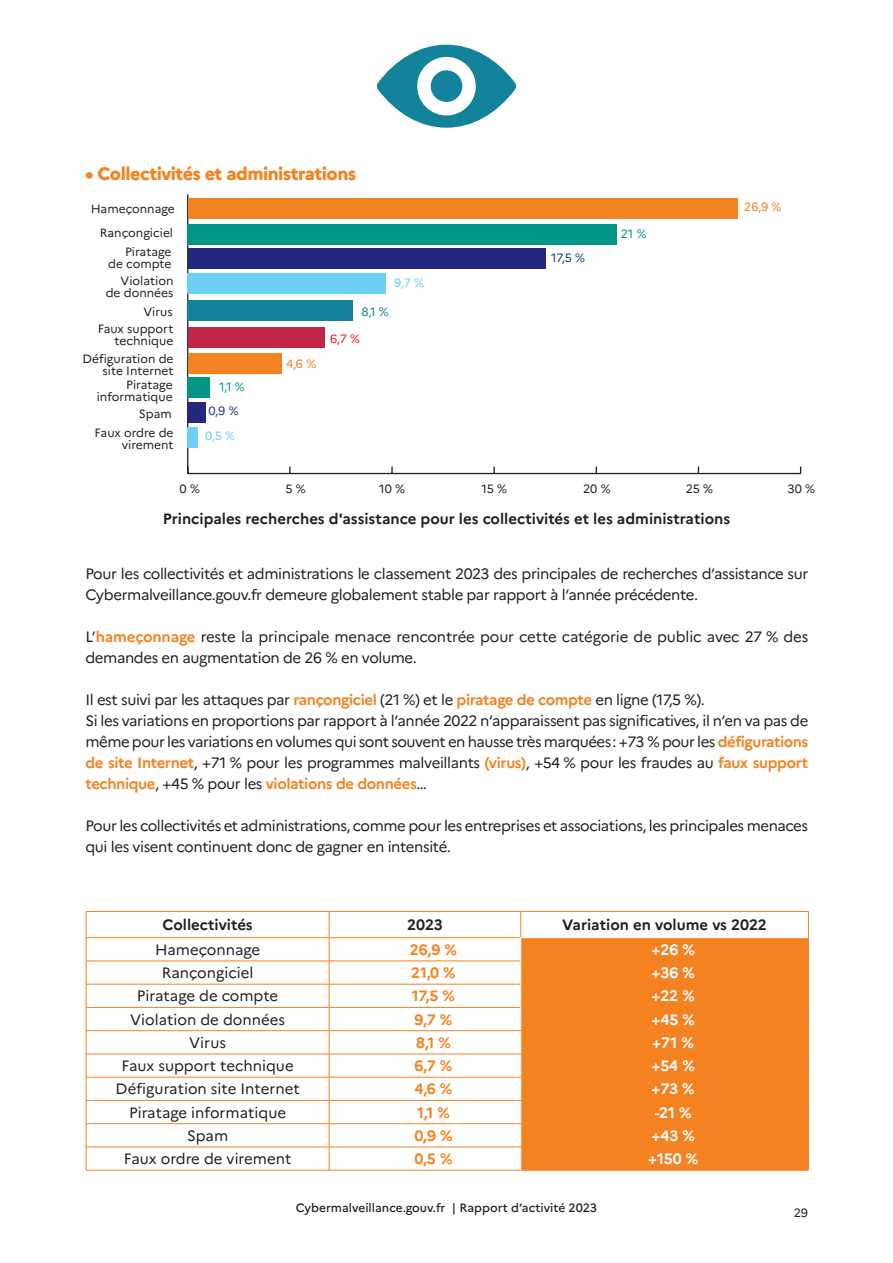
<style>
.page{position:relative;width:893px;height:1263px;background:#fff}
.page>*{position:absolute;margin:0;border:0;box-sizing:border-box;transform-origin:0 0}
.t1{font:800 18px "Marianne";letter-spacing:-.025em;color:#f58220}
.t2{font:15px/21px "Marianne";letter-spacing:-.025em;color:#231f20}
.t3{font:15px "Marianne";color:#231f20}
.t4{font:700 15px "Marianne";color:#231f20}
.Paragraphe_Alinéa_4{font:700 15px "Marianne";color:#f58220}
.Paragraphe_Alinéa_4-2{font:700 15px "Marianne";letter-spacing:-.005em;color:#fff}
.t5{font:12px/12px "Marianne";color:#231f20;text-align:right}
.t6{font:500 12px "Marianne";color:#231f20}
.t7{font:12px "Marianne";color:#f58220}
.t8{font:12px "Marianne";color:#233b7d}
.t9{font:12px "Marianne";color:#6bcff6}
.t10{font:12px "Marianne";color:#009585}
.t11{font:12px "Marianne";color:#13829b}
.t12{font:12px "Marianne";color:#ea1e24}
.s1{font-weight:700;color:#f58220}
</style>
<div class="page">
<svg style="left:376px;top:45px;width:140px;height:83px"></svg>
<div style="left:521px;top:938px;width:287px;height:232px;background:#f58220"></div>
<hr style="left:86px;top:911px;width:243px;height:1px;background:#f58220">
<hr style="left:329px;top:911px;width:192px;height:1px;background:#f58220">
<hr style="left:521px;top:911px;width:288px;height:1px;background:#f58220">
<hr style="left:86px;top:937px;width:243px;height:1px;background:#f58220">
<hr style="left:329px;top:937px;width:192px;height:1px;background:#f58220">
<hr style="left:86px;top:961px;width:243px;height:1px;background:#f58220">
<hr style="left:329px;top:961px;width:192px;height:1px;background:#f58220">
<hr style="left:521px;top:961px;width:288px;height:1px;background:#f58220">
<hr style="left:86px;top:984px;width:243px;height:1px;background:#f58220">
<hr style="left:329px;top:984px;width:192px;height:1px;background:#f58220">
<hr style="left:521px;top:984px;width:288px;height:1px;background:#f58220">
<hr style="left:86px;top:1007px;width:243px;height:1px;background:#f58220">
<hr style="left:329px;top:1007px;width:192px;height:1px;background:#f58220">
<hr style="left:521px;top:1007px;width:288px;height:1px;background:#f58220">
<svg style="left:329px;top:912px;width:1px;height:258px"></svg>
<svg style="left:520px;top:912px;width:1px;height:258px"></svg>
<hr style="left:86px;top:1030px;width:243px;height:1px;background:#f58220">
<hr style="left:329px;top:1030px;width:192px;height:1px;background:#f58220">
<hr style="left:521px;top:1030px;width:288px;height:1px;background:#f58220">
<hr style="left:86px;top:1054px;width:243px;height:1px;background:#f58220">
<hr style="left:329px;top:1054px;width:192px;height:1px;background:#f58220">
<hr style="left:521px;top:1054px;width:288px;height:1px;background:#f58220">
<hr style="left:86px;top:1077px;width:243px;height:1px;background:#f58220">
<hr style="left:329px;top:1077px;width:192px;height:1px;background:#f58220">
<hr style="left:521px;top:1077px;width:288px;height:1px;background:#f58220">
<hr style="left:86px;top:1100px;width:243px;height:1px;background:#f58220">
<hr style="left:329px;top:1100px;width:192px;height:1px;background:#f58220">
<hr style="left:521px;top:1100px;width:288px;height:1px;background:#f58220">
<hr style="left:86px;top:1123px;width:243px;height:1px;background:#f58220">
<hr style="left:329px;top:1123px;width:192px;height:1px;background:#f58220">
<hr style="left:521px;top:1123px;width:288px;height:1px;background:#f58220">
<hr style="left:86px;top:1147px;width:243px;height:1px;background:#f58220">
<svg style="left:86px;top:912px;width:1px;height:258px"></svg>
<hr style="left:329px;top:1147px;width:192px;height:1px;background:#f58220">
<hr style="left:521px;top:1147px;width:288px;height:1px;background:#f58220">
<svg style="left:808px;top:912px;width:1px;height:258px"></svg>
<hr style="left:86px;top:1170px;width:243px;height:1px;background:#f58220">
<hr style="left:329px;top:1170px;width:192px;height:1px;background:#f58220">
<hr style="left:521px;top:1170px;width:288px;height:1px;background:#f58220">
<hr style="left:188px;top:473px;width:613px;height:1px;background:#231f20">
<svg style="left:289px;top:466px;width:2px;height:7px"></svg>
<svg style="left:391px;top:466px;width:2px;height:7px"></svg>
<svg style="left:493px;top:466px;width:2px;height:7px"></svg>
<hr style="left:187px;top:194px;width:1px;height:279px;background:#231f20">
<div style="left:188px;top:428px;width:10px;height:20px;background:#6bcff6"></div>
<div style="left:188px;top:402px;width:18px;height:20px;background:#23287e"></div>
<div style="left:188px;top:378px;width:22px;height:20px;background:#009585"></div>
<div style="left:188px;top:353px;width:94px;height:20px;background:#f58220"></div>
<div style="left:188px;top:327px;width:137px;height:21px;background:#c12547"></div>
<div style="left:188px;top:301px;width:165px;height:20px;background:#13829b"></div>
<div style="left:188px;top:274px;width:198px;height:20px;background:#6bcff6"></div>
<div style="left:188px;top:249px;width:357px;height:20px;background:#23287e"></div>
<div style="left:188px;top:224px;width:429px;height:20px;background:#009585"></div>
<div style="left:188px;top:198px;width:549px;height:20px;background:#f58220"></div>
<p class="t1" style="left:85px;top:163px;width:273px">• Collectivités et administrations</p>
<p class="t5" style="left:91px;top:203px;width:86px">Hameçonnage</p>
<p class="t5" style="left:100px;top:227px;width:75px">Rançongiciel</p>
<p class="t5" style="left:108px;top:246px;width:65px">Piratage de compte</p>
<p class="t5" style="left:121px;top:275px;width:54px">Violation</p>
<p class="t5" style="left:106px;top:287px;width:69px">de données</p>
<p class="t5" style="left:143px;top:305px;width:31px">Virus</p>
<p class="t5" style="left:98px;top:323px;width:77px">Faux support technique</p>
<p class="t5" style="left:82px;top:353px;width:93px">Défiguration de site Internet</p>
<p class="t5" style="left:97px;top:378px;width:77px">Piratage informatique</p>
<p class="t5" style="left:139px;top:407px;width:34px">Spam</p>
<p class="t5" style="left:95px;top:426px;width:80px">Faux ordre de virement</p>
<p class="t10" style="left:219px;top:379px;width:27px">1,1 %</p>
<p class="t8" style="left:208px;top:403px;width:32px">0,9 %</p>
<p class="t9" style="left:205px;top:428px;width:32px">0,5 %</p>
<p class="t7" style="left:286px;top:357px;width:31px">4,6 %</p>
<p class="t9" style="left:394px;top:276px;width:31px">9,7 %</p>
<p class="t11" style="left:361px;top:304px;width:29px">8,1 %</p>
<p class="t12" style="left:330px;top:331px;width:31px">6,7 %</p>
<p class="t8" style="left:551px;top:250px;width:35px">17,5 %</p>
<p class="t10" style="left:621px;top:227px;width:27px">21 %</p>
<p class="t7" style="left:744px;top:199px;width:39px">26,9 %</p>
<p class="t5" style="left:180px;top:483px;width:22px">0 %</p>
<p class="t5" style="left:285px;top:483px;width:22px">5 %</p>
<p class="t5" style="left:379px;top:483px;width:27px">10 %</p>
<p class="t5" style="left:481px;top:483px;width:27px">15 %</p>
<p class="t5" style="left:583px;top:483px;width:29px">20 %</p>
<p class="t5" style="left:686px;top:483px;width:29px">25 %</p>
<p class="t5" style="left:787px;top:483px;width:29px">30 %</p>
<p class="t4" style="left:163px;top:510px;width:569px">Principales recherches d'assistance pour les collectivités et les administrations</p>
<p class="t2" style="left:85px;top:563px;width:724px">Pour les collectivités et administrations le classement 2023 des principales de recherches d’assistance sur<br>Cybermalveillance.gouv.fr demeure globalement stable par rapport à l’année précédente.</p>
<p class="t2" style="left:85px;top:626px;width:724px">L’<span class="s1">hameçonnage</span> reste la principale menace rencontrée pour cette catégorie de public avec 27 % des demandes en augmentation de 26 % en volume.</p>
<p class="t2" style="left:85px;top:689px;width:621px">Il est suivi par les attaques par <span class="s1">rançongiciel</span> (21 %) et le <span class="s1">piratage de compte</span> en ligne (17,5 %).</p>
<p class="t2" style="left:85px;top:710px;width:724px;text-align:justify">Si les variations en proportions par rapport à l’année 2022 n’apparaissent pas significatives, il n’en va pas de même pour les variations en volumes qui sont souvent en hausse très marquées: +73 % pour les <span class="s1">défigurations de site Internet</span>, +71 % pour les programmes malveillants <span class="s1">(virus)</span>, +54 % pour les fraudes au <span class="s1">faux support technique</span>, +45 % pour les <span class="s1">violations de données</span>…</p>
<p class="t2" style="left:85px;top:815px;width:724px">Pour les collectivités et administrations, comme pour les entreprises et associations, les principales menaces qui les visent continuent donc de gagner en intensité.</p>
<p class="t4" style="left:162px;top:916px;width:92px">Collectivités</p>
<p class="t4" style="left:407px;top:916px;width:37px">2023</p>
<p class="t4" style="left:562px;top:916px;width:206px">Variation en volume vs 2022</p>
<p class="t3" style="left:155px;top:940px;width:107px">Hameçonnage</p>
<p class="Paragraphe_Alinéa_4" style="left:410px;top:940px;width:49px">26,9 %</p>
<p class="Paragraphe_Alinéa_4-2" style="left:651px;top:940px;width:45px">+26 %</p>
<p class="t3" style="left:162px;top:964px;width:93px">Rançongiciel</p>
<p class="Paragraphe_Alinéa_4" style="left:411px;top:964px;width:46px">21,0 %</p>
<p class="Paragraphe_Alinéa_4-2" style="left:651px;top:964px;width:45px">+36 %</p>
<p class="t3" style="left:137px;top:987px;width:143px">Piratage de compte</p>
<p class="Paragraphe_Alinéa_4" style="left:412px;top:987px;width:45px">17,5 %</p>
<p class="Paragraphe_Alinéa_4-2" style="left:651px;top:987px;width:45px">+22 %</p>
<p class="t3" style="left:130px;top:1010px;width:157px">Violation de données</p>
<p class="Paragraphe_Alinéa_4" style="left:414px;top:1010px;width:39px">9,7 %</p>
<p class="Paragraphe_Alinéa_4-2" style="left:651px;top:1010px;width:45px">+45 %</p>
<p class="t2" style="left:189px;top:1032px;width:38px">Virus</p>
<p class="Paragraphe_Alinéa_4" style="left:416px;top:1033px;width:36px">8,1 %</p>
<p class="Paragraphe_Alinéa_4-2" style="left:652px;top:1033px;width:43px">+71 %</p>
<p class="t3" style="left:122px;top:1057px;width:174px">Faux support technique</p>
<p class="Paragraphe_Alinéa_4" style="left:414px;top:1057px;width:39px">6,7 %</p>
<p class="Paragraphe_Alinéa_4-2" style="left:651px;top:1057px;width:45px">+54 %</p>
<p class="t3" style="left:116px;top:1080px;width:186px">Défiguration site Internet</p>
<p class="Paragraphe_Alinéa_4" style="left:414px;top:1080px;width:39px">4,6 %</p>
<p class="Paragraphe_Alinéa_4-2" style="left:651px;top:1080px;width:45px">+73 %</p>
<p class="t3" style="left:129px;top:1103px;width:159px">Piratage informatique</p>
<p class="Paragraphe_Alinéa_4" style="left:417px;top:1103px;width:34px">1,1 %</p>
<p class="Paragraphe_Alinéa_4-2" style="left:655px;top:1103px;width:38px">-21 %</p>
<p class="t2" style="left:187px;top:1125px;width:43px">Spam</p>
<p class="Paragraphe_Alinéa_4" style="left:414px;top:1126px;width:40px">0,9 %</p>
<p class="Paragraphe_Alinéa_4-2" style="left:651px;top:1126px;width:45px">+43 %</p>
<p class="t3" style="left:124px;top:1150px;width:169px">Faux ordre de virement</p>
<p class="Paragraphe_Alinéa_4" style="left:414px;top:1150px;width:39px">0,5 %</p>
<p class="Paragraphe_Alinéa_4-2" style="left:648px;top:1150px;width:52px">+150 %</p>
<p class="t6" style="left:296px;top:1200px;width:303px">Cybermalveillance.gouv.fr | Rapport d’activité 2023</p>
<p class="t5" style="left:794px;top:1206px;width:16px">29</p>
</div>
